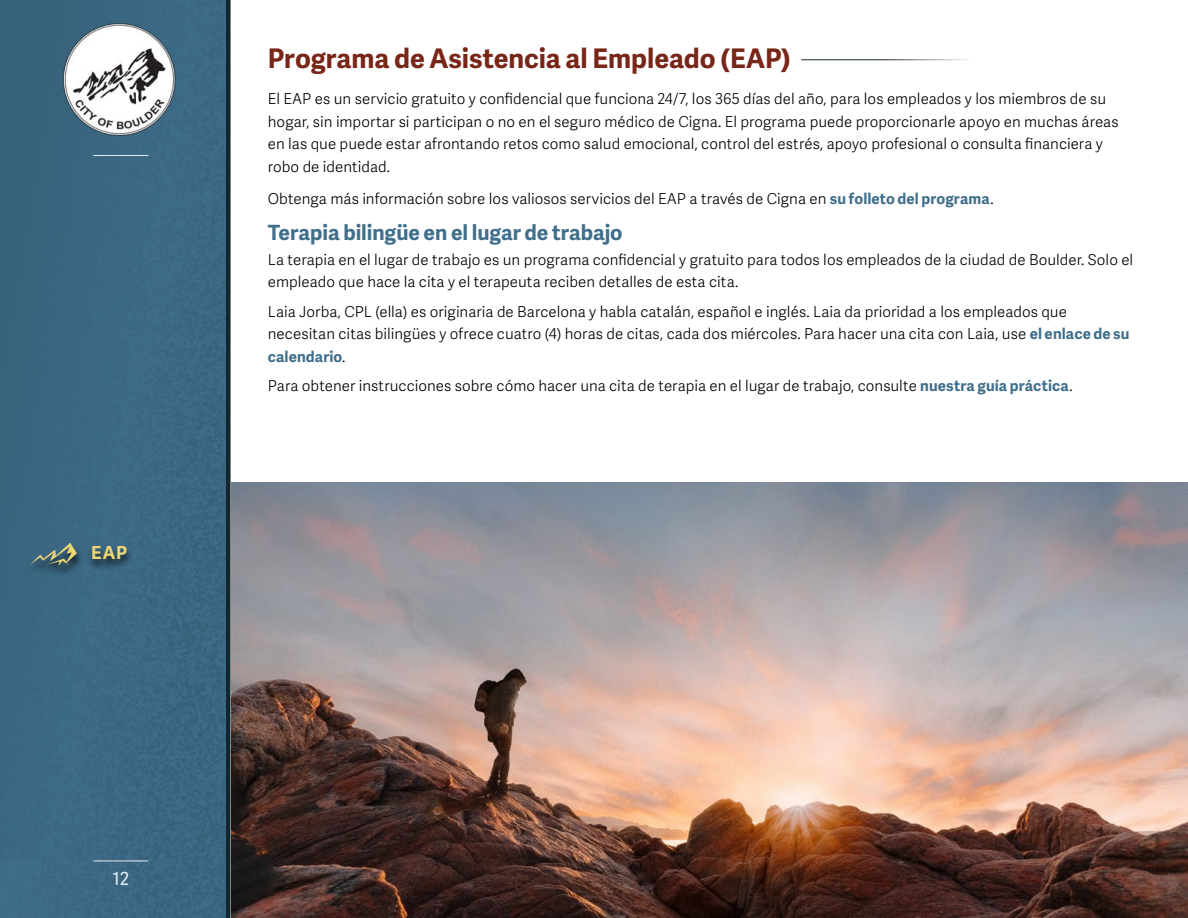
<style>
.page{position:relative;width:1188px;height:918px;background:#fff}
.page>*{position:absolute;margin:0;border:0;box-sizing:border-box;transform-origin:0 0}
.t1{font:700 27px "Adelle Sans EXT";letter-spacing:-.005em;color:#772618}
.t2{font:700 21px "Adelle Sans EXT";color:#406f8c}
.t3{font:700 18px "Adelle Sans EXT";color:#edd574}
.t4{font:18px "Adelle Sans EXT";color:#e2edf2}
.p_more_top_margin{font:300 15px/22.5px "Adelle Sans EXT";letter-spacing:.005em;color:#000}
.s1{font-weight:700;color:#406f8c}
</style>
<div class="page">
<div style="left:1px;top:0;width:225px;height:918px;background:#3c6883"></div>
<div style="left:1px;top:0;width:188px;height:860px;background:#3b6782"></div>
<div style="left:226px;top:0;width:5px;height:918px;background:#13252d"></div>
<img style="left:63px;top:23px;width:113px;height:113px">
<hr style="left:93px;top:861px;width:55px;height:1px;background:#e2edf2">
<hr style="left:93px;top:155px;width:55px;height:1px;background:#e2edf2">
<div style="left:87px;top:545px;width:48px;height:27px;background:#000;opacity:.75"></div>
<div style="left:26px;top:543px;width:59px;height:35px;background:#000;opacity:.75"></div>
<svg style="left:30px;top:543px;width:47px;height:23px"></svg>
<img style="left:231px;top:482px;width:957px;height:436px">
<hr style="left:801px;top:59px;width:171px;height:1px;background:#13252d">
<p class="t3" style="left:91px;top:538px;width:38px">EAP</p>
<p class="t4" style="left:112px;top:865px;width:18px">12</p>
<h1 class="t1" style="left:268px;top:36px;width:525px">Programa de Asistencia al Empleado (EAP)</h1>
<p class="p_more_top_margin" style="left:268px;top:87px;width:852px">El EAP es un servicio gratuito y confidencial que funciona 24/7, los 365 días del año, para los empleados y los miembros de su hogar, sin importar si participan o no en el seguro médico de Cigna. El programa puede proporcionarle apoyo en muchas áreas en las que puede estar afrontando retos como salud emocional, control del estrés, apoyo profesional o consulta financiera y robo de identidad.</p>
<p class="p_more_top_margin" style="left:268px;top:186px;width:727px">Obtenga más información sobre los valiosos servicios del EAP a través de Cigna en <span class="s1">su folleto del programa</span>.</p>
<h2 class="t2" style="left:268px;top:215px;width:356px">Terapia bilingüe en el lugar de trabajo</h2>
<p class="p_more_top_margin" style="left:268px;top:247px;width:867px">La terapia en el lugar de trabajo es un programa confidencial y gratuito para todos los empleados de la ciudad de Boulder. Solo el empleado que hace la cita y el terapeuta reciben detalles de esta cita.</p>
<p class="p_more_top_margin" style="left:268px;top:299px;width:863px">Laia Jorba, CPL (ella) es originaria de Barcelona y habla catalán, español e inglés. Laia da prioridad a los empleados que necesitan citas bilingües y ofrece cuatro (4) horas de citas, cada dos miércoles. Para hacer una cita con Laia, use <span class="s1">el enlace de su calendario</span>.</p>
<p class="p_more_top_margin" style="left:268px;top:373px;width:806px">Para obtener instrucciones sobre cómo hacer una cita de terapia en el lugar de trabajo, consulte <span class="s1">nuestra guía práctica</span>.</p>
</div>
